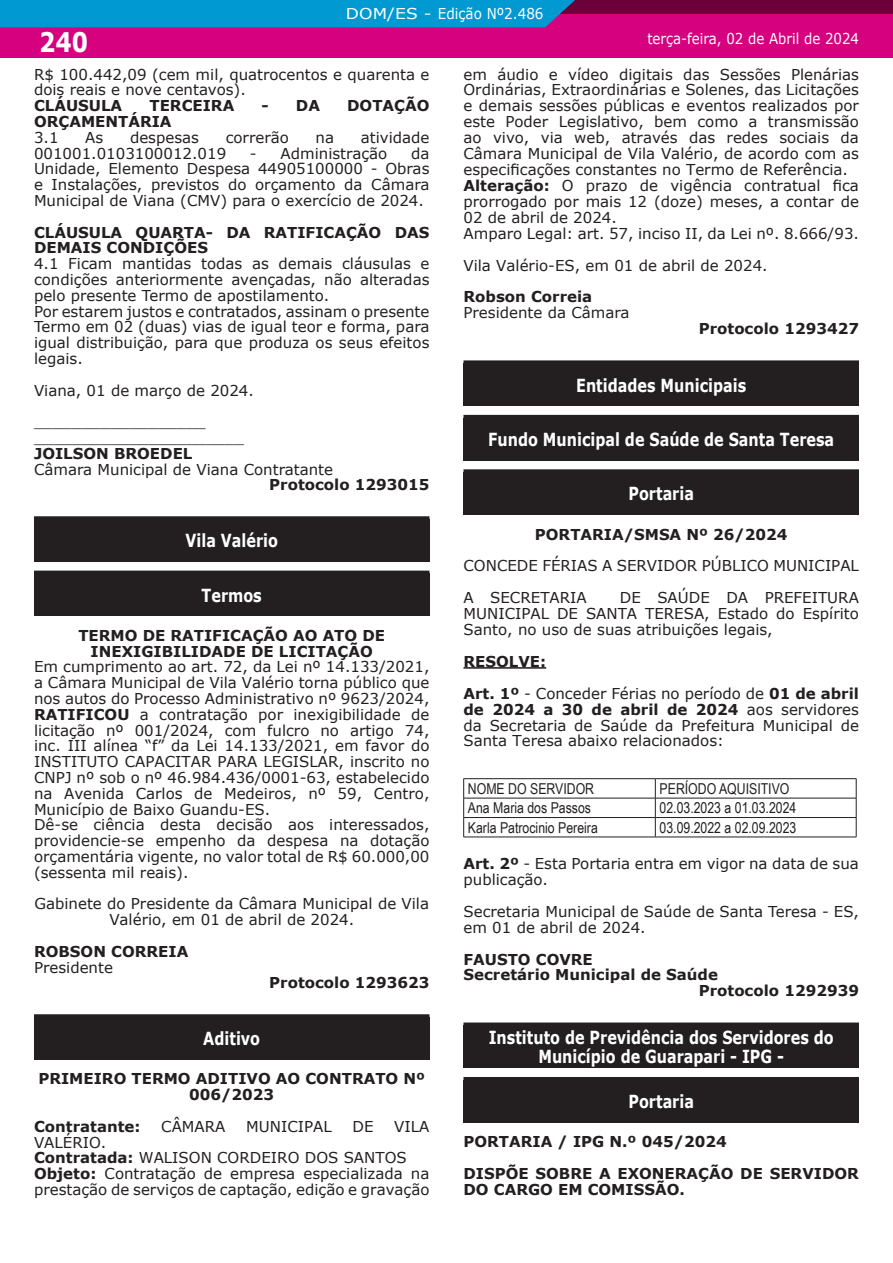
<style>
.page{position:relative;width:893px;height:1263px;background:#fff}
.page>*{position:absolute;margin:0;border:0;box-sizing:border-box;transform-origin:0 0}
.t1{font:700 27px "Verdana";color:#fff;scale:.85 1}
.t2{font:700 18px/19.5px "Verdana";color:#fff;text-align:center;scale:.8 1}
.t3{font:15px/15.8px "Verdana";color:#231f20}
.t4{font:700 15px/15.8px "Verdana";color:#231f20}
.t5{font:15px "Arial Narrow";color:#231f20}
.t6{font:15px "Verdana";color:#fff;scale:.89 1}
.t7{font:15px "Verdana";color:#fff;scale:1.14 1}
.s1{font-weight:700}
</style>
<div class="page">
<div style="left:0;top:0;width:893px;height:57px;background:#d6017f"></div>
<div style="left:0;top:0;width:893px;height:14px;background:#6c003b"></div>
<div style="left:0;top:0;width:575px;height:27px;background:#0099d1"></div>
<div style="left:34px;top:519px;width:395px;height:43px;background:#231f20"></div>
<div style="left:34px;top:516px;width:395px;height:6px;background:#231f20"></div>
<div style="left:34px;top:574px;width:395px;height:42px;background:#231f20"></div>
<div style="left:34px;top:571px;width:395px;height:6px;background:#231f20"></div>
<div style="left:34px;top:1017px;width:395px;height:43px;background:#231f20"></div>
<div style="left:34px;top:1014px;width:395px;height:6px;background:#231f20"></div>
<hr style="left:463px;top:667px;width:83px;height:2px;background:#231f20">
<div style="left:463px;top:363px;width:396px;height:43px;background:#231f20"></div>
<div style="left:463px;top:360px;width:396px;height:6px;background:#231f20"></div>
<div style="left:463px;top:418px;width:396px;height:42px;background:#231f20"></div>
<div style="left:463px;top:415px;width:396px;height:6px;background:#231f20"></div>
<div style="left:463px;top:472px;width:396px;height:43px;background:#231f20"></div>
<div style="left:463px;top:469px;width:396px;height:6px;background:#231f20"></div>
<hr style="left:463px;top:778px;width:192px;height:1px;background:#231f20">
<hr style="left:655px;top:778px;width:201px;height:1px;background:#231f20">
<hr style="left:463px;top:837px;width:192px;height:1px;background:#231f20">
<hr style="left:655px;top:837px;width:201px;height:1px;background:#231f20">
<svg style="left:463px;top:779px;width:394px;height:58px"></svg>
<div style="left:463px;top:1025px;width:396px;height:43px;background:#231f20"></div>
<div style="left:463px;top:1022px;width:396px;height:6px;background:#231f20"></div>
<div style="left:463px;top:1080px;width:396px;height:42px;background:#231f20"></div>
<div style="left:463px;top:1077px;width:396px;height:6px;background:#231f20"></div>
<h1 class="t1" style="left:39px;top:30px;width:59px">240</h1>
<p class="t7" style="left:346px;top:7px;width:175px">DOM/ES - Edição Nº2.486</p>
<p class="t6" style="left:647px;top:32px;width:239px">terça-feira, 02 de Abril de 2024</p>
<p class="t3" style="left:34px;top:67px;width:397px">R$ 100.442,09 (cem mil, quatrocentos e quarenta e dois reais e nove centavos).</p>
<p class="t4" style="left:34px;top:99px;width:90px">CLÁUSULA</p>
<p class="t4" style="left:149px;top:99px;width:86px">TERCEIRA</p>
<p class="t4" style="left:261px;top:99px;width:60px">- DA</p>
<p class="t4" style="left:347px;top:99px;width:84px">DOTAÇÃO</p>
<p class="t4" style="left:34px;top:114px;width:139px">ORÇAMENTÁRIA</p>
<p class="t3" style="left:34px;top:130px;width:26px">3.1</p>
<p class="t3" style="left:85px;top:130px;width:20px">As</p>
<p class="t3" style="left:130px;top:130px;width:71px">despesas</p>
<p class="t3" style="left:226px;top:130px;width:65px">correrão</p>
<p class="t3" style="left:316px;top:130px;width:20px">na</p>
<p class="t3" style="left:361px;top:130px;width:70px">atividade</p>
<p class="t3" style="left:34px;top:146px;width:194px">001001.0103100012.019</p>
<p class="t3" style="left:250px;top:146px;width:139px">- Administração</p>
<p class="t3" style="left:34px;top:146px;width:397px;text-align:justify;text-indent:377px">da Unidade, Elemento Despesa 44905100000 - Obras e Instalações, previstos do orçamento da Câmara Municipal de Viana (CMV) para o exercício de 2024.</p>
<p class="t4" style="left:34px;top:225px;width:397px">CLÁUSULA QUARTA- DA RATIFICAÇÃO DAS<br>DEMAIS CONDIÇÕES</p>
<p class="t3" style="left:34px;top:257px;width:397px">4.1 Ficam mantidas todas as demais cláusulas e condições anteriormente avençadas, não alteradas pelo presente Termo de apostilamento.<br>Por estarem justos e contratados, assinam o presente Termo em 02 (duas) vias de igual teor e forma, para igual distribuição, para que produza os seus efeitos legais.</p>
<p class="t3" style="left:34px;top:375px;width:221px;line-height:31.7px">Viana, 01 de março de 2024. __________________</p>
<p class="t3" style="left:34px;top:430px;width:211px">______________________</p>
<p class="t4" style="left:34px;top:446px;width:160px">JOILSON BROEDEL</p>
<p class="t3" style="left:34px;top:462px;width:301px">Câmara Municipal de Viana Contratante</p>
<p class="t4" style="left:269px;top:478px;width:162px">Protocolo 1293015</p>
<p class="t2" style="left:186px;top:532px;width:117px">Vila Valério</p>
<p class="t2" style="left:202px;top:586px;width:77px">Termos</p>
<p class="t4" style="left:78px;top:628px;width:308px;text-align:center">TERMO DE RATIFICAÇÃO AO ATO DE<br>INEXIGIBILIDADE DE LICITAÇÃO</p>
<p class="t3" style="left:34px;top:660px;width:397px">Em cumprimento ao art. 72, da Lei nº 14.133/2021, a Câmara Municipal de Vila Valério torna público que nos autos do Processo Administrativo nº 9623/2024, <span class="s1">RATIFICOU</span> a contratação por inexigibilidade de licitação nº 001/2024, com fulcro no artigo 74, inc. III alínea “f” da Lei 14.133/2021, em favor do INSTITUTO CAPACITAR PARA LEGISLAR, inscrito no CNPJ nº sob o nº 46.984.436/0001-63, estabelecido na Avenida Carlos de Medeiros, nº 59, Centro, Município de Baixo Guandu-ES.<br>Dê-se ciência desta decisão aos interessados, providencie-se empenho da despesa na dotação orçamentária vigente, no valor total de R$ 60.000,00 (sessenta mil reais).</p>
<p class="t3" style="left:35px;top:897px;width:396px;text-align:center">Gabinete do Presidente da Câmara Municipal de Vila<br>Valério, em 01 de abril de 2024.</p>
<p class="t4" style="left:34px;top:944px;width:156px">ROBSON CORREIA</p>
<p class="t3" style="left:34px;top:960px;width:80px">Presidente</p>
<p class="t4" style="left:269px;top:976px;width:162px">Protocolo 1293623</p>
<p class="t2" style="left:203px;top:1030px;width:73px">Aditivo</p>
<p class="t4" style="left:38px;top:1072px;width:388px;text-align:center">PRIMEIRO TERMO ADITIVO AO CONTRATO Nº<br>006/2023</p>
<p class="t4" style="left:34px;top:1119px;width:108px">Contratante:</p>
<p class="t3" style="left:161px;top:1119px;width:66px">CÂMARA</p>
<p class="t3" style="left:246px;top:1119px;width:87px">MUNICIPAL</p>
<p class="t3" style="left:353px;top:1119px;width:23px">DE</p>
<p class="t3" style="left:394px;top:1119px;width:37px">VILA</p>
<p class="t3" style="left:34px;top:1135px;width:397px">VALÉRIO.<br><span class="s1">Contratada:</span> WALISON CORDEIRO DOS SANTOS <span class="s1">Objeto:</span> Contratação de empresa especializada na prestação de serviços de captação, edição e gravação</p>
<p class="t3" style="left:463px;top:67px;width:397px">em áudio e vídeo digitais das Sessões Plenárias Ordinárias, Extraordinárias e Solenes, das Licitações e demais sessões públicas e eventos realizados por este Poder Legislativo, bem como a transmissão ao vivo, via web, através das redes sociais da Câmara Municipal de Vila Valério, de acordo com as especificações constantes no Termo de Referência.<br><span class="s1">Alteração:</span> O prazo de vigência contratual fica prorrogado por mais 12 (doze) meses, a contar de 02 de abril de 2024.<br>Amparo Legal: art. 57, inciso II, da Lei nº. 8.666/93.</p>
<p class="t3" style="left:463px;top:258px;width:306px">Vila Valério-ES, em 01 de abril de 2024.</p>
<p class="t4" style="left:463px;top:290px;width:130px">Robson Correia</p>
<p class="t3" style="left:463px;top:306px;width:168px">Presidente da Câmara</p>
<p class="t4" style="left:699px;top:322px;width:162px">Protocolo 1293427</p>
<p class="t2" style="left:576px;top:376px;width:214px">Entidades Municipais</p>
<p class="t2" style="left:488px;top:431px;width:434px">Fundo Municipal de Saúde de Santa Teresa</p>
<p class="t2" style="left:628px;top:485px;width:83px">Portaria</p>
<p class="t4" style="left:535px;top:527px;width:254px">PORTARIA/SMSA Nº 26/2024</p>
<p class="t3" style="left:463px;top:551px;width:397px;line-height:31.8px">CONCEDE FÉRIAS A SERVIDOR PÚBLICO MUNICIPAL<br>A SECRETARIA</p>
<p class="t3" style="left:463px;top:591px;width:397px;text-align:justify;text-indent:156px">DE SAÚDE DA PREFEITURA MUNICIPAL DE SANTA TERESA, Estado do Espírito Santo, no uso de suas atribuições legais,</p>
<p class="t3" style="left:463px;top:646px;width:397px;line-height:31.8px"><span class="s1">RESOLVE:<br>Art. 1º</span> - Conceder Férias no período de <span class="s1">01 de abril</span></p>
<p class="t3" style="left:463px;top:702px;width:397px;text-align:justify"><span class="s1">de 2024 a 30 de abril de 2024</span> aos servidores da Secretaria de Saúde da Prefeitura Municipal de Santa Teresa abaixo relacionados:</p>
<p class="t5" style="left:468px;top:782px;width:128px">NOME DO SERVIDOR</p>
<p class="t5" style="left:660px;top:782px;width:131px">PERÍODO AQUISITIVO</p>
<p class="t5" style="left:468px;top:797px;width:125px">Ana Maria dos Passos</p>
<p class="t5" style="left:660px;top:801px;width:138px">02.03.2023 a 01.03.2024</p>
<p class="t5" style="left:468px;top:816px;width:131px">Karla Patrocinio Pereira</p>
<p class="t5" style="left:660px;top:821px;width:138px">03.09.2022 a 02.09.2023</p>
<p class="t3" style="left:463px;top:856px;width:397px"><span class="s1">Art. 2º</span> - Esta Portaria entra em vigor na data de sua publicação.</p>
<p class="t3" style="left:463px;top:904px;width:397px">Secretaria Municipal de Saúde de Santa Teresa - ES, em 01 de abril de 2024.</p>
<p class="t4" style="left:463px;top:952px;width:131px">FAUSTO COVRE</p>
<p class="t4" style="left:463px;top:968px;width:256px">Secretário Municipal de Saúde</p>
<p class="t4" style="left:699px;top:984px;width:162px">Protocolo 1292939</p>
<p class="t2" style="left:489px;top:1029px;width:433px">Instituto de Previdência dos Servidores do<br>Município de Guarapari - IPG -</p>
<p class="t2" style="left:628px;top:1093px;width:83px">Portaria</p>
<p class="t4" style="left:463px;top:1127px;width:397px;line-height:31.8px">PORTARIA / IPG N.º 045/2024<br>DISPÕE SOBRE A EXONERAÇÃO DE SERVIDOR</p>
<p class="t4" style="left:463px;top:1182px;width:223px">DO CARGO EM COMISSÃO.</p>
</div>
